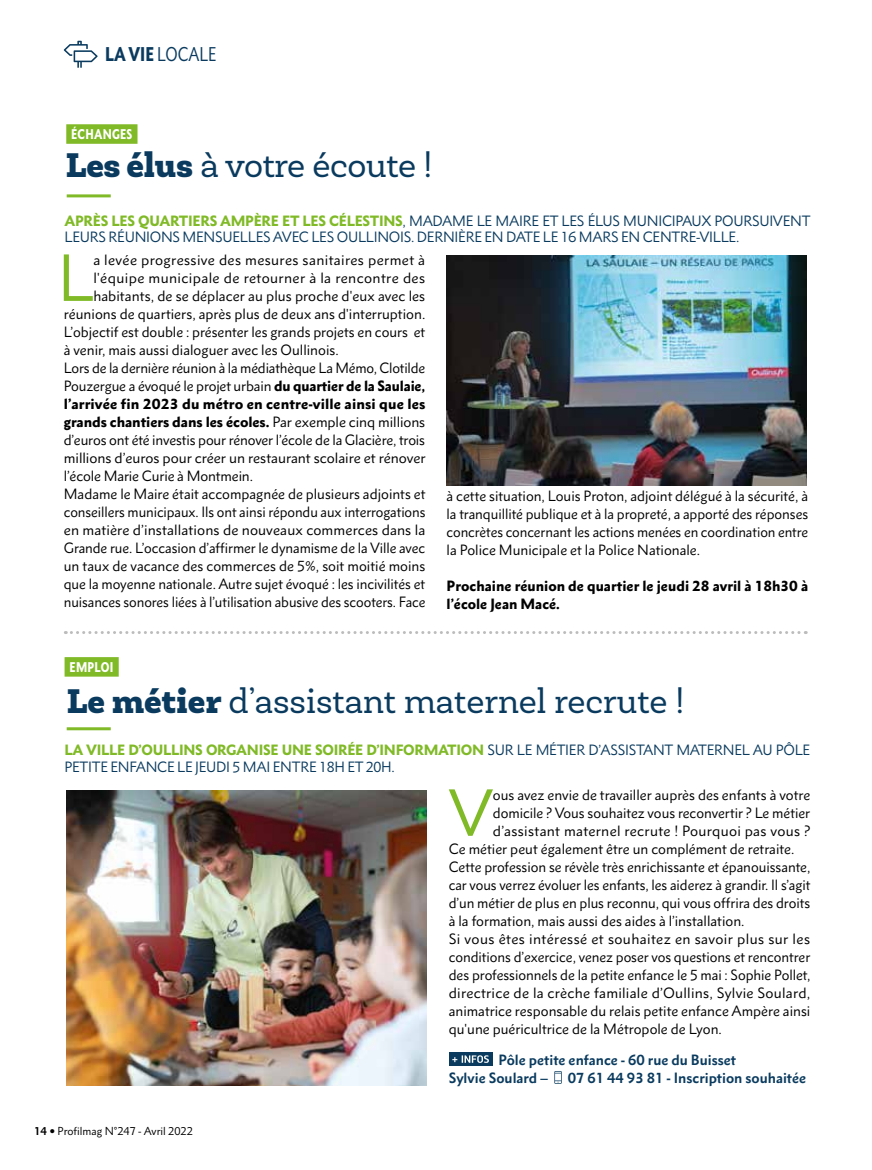
<style>
.page{position:relative;width:872px;height:1170px;background:#fff}
.page>*{position:absolute;margin:0;border:0;box-sizing:border-box;transform-origin:0 0}
.t1{font:60.15px "Metro Nova Pro";color:#80ba27}
.t2{font:34.5px "Newslab";color:#0a3b5f}
.t3{font:condensed 18px "Metro Nova Pro";color:#0a3b5f}
.t4{font:13.5px/18px "Metro Nova Pro";letter-spacing:-.005em;color:#000;text-align:justify}
.t5{font:13.5px/16.2px "Metro Nova Pro";letter-spacing:-.02em;color:#0a3b5f}
.t6{font:900 13.5px/18px "Metro Nova Pro";color:#000}
.t7{font:13.5px "Metro Nova Pro";letter-spacing:.025em;color:#000}
.t8{font:700 13.5px/18px "Metro Nova Pro";color:#0a3b5f}
.t9{font:13.5px "Metro Nova Pro";letter-spacing:.015em;color:#000}
.t10{font:13.5px "Metro Nova Pro";letter-spacing:.02em;color:#000}
.t11{font:900 condensed 12.75px "Metro Nova Pro";letter-spacing:.02em;color:#fff}
.t12{font:10.5px "Metro Nova Pro";color:#000}
.s1{font-weight:900}
.s2{font-weight:900;color:#80ba27}
.s3{font-weight:400}
.s4{font-weight:700}
</style>
<div class="page">
<div style="left:449px;top:1051px;width:43px;height:14px;background:#0a3b5f"></div>
<svg style="left:452px;top:1055px;width:37px;height:7px"></svg>
<svg style="left:554px;top:1071px;width:8px;height:12px"></svg>
<svg style="left:64px;top:41px;width:34px;height:27px"></svg>
<div style="left:66px;top:124px;width:71px;height:20px;background:#80ba27"></div>
<hr style="left:67px;top:194px;width:44px;height:3px;background:#80ba27">
<div style="left:65px;top:657px;width:54px;height:19px;background:#80ba27"></div>
<img style="left:446px;top:255px;width:360px;height:230px">
<img style="left:67px;top:790px;width:360px;height:295px">
<svg style="left:65px;top:631px;width:741px;height:3px"></svg>
<hr style="left:67px;top:727px;width:44px;height:3px;background:#80ba27">
<h3 class="t3" style="left:105px;top:43px;width:113px"><span class="s1">LA VIE</span> LOCALE</h3>
<p class="t11" style="left:71px;top:126px;width:62px">ÉCHANGES</p>
<h2 class="t2" style="left:66px;top:144px;width:368px"><span class="s1">Les élus</span> à votre écoute !</h2>
<p class="t5" style="left:65px;top:212px;width:747px"><span class="s2">APRÈS LES QUARTIERS AMPÈRE ET LES CÉLESTINS</span>, MADAME LE MAIRE ET LES ÉLUS MUNICIPAUX POURSUIVENT<br>LEURS RÉUNIONS MENSUELLES AVEC LES OULLINOIS. DERNIÈRE EN DATE LE 16 MARS EN CENTRE-VILLE.</p>
<h1 class="t1" style="left:58px;top:240px;width:38px">L</h1>
<p class="t7" style="left:93px;top:251px;width:333px">a levée progressive des mesures sanitaires permet à</p>
<p class="t7" style="left:93px;top:269px;width:333px">l'équipe municipale de retourner à la rencontre des</p>
<p class="t4" style="left:93px;top:287px;width:333px">habitants, de se déplacer au plus proche d'eux avec les</p>
<p class="t4" style="left:64px;top:305px;width:363px">réunions de quartiers, après plus de deux ans d'interruption.</p>
<p class="t4" style="left:64px;top:323px;width:363px">L’objectif est double : présenter les grands projets en cours et</p>
<p class="t4" style="left:64px;top:341px;width:276px">à venir, mais aussi dialoguer avec les Oullinois.</p>
<p class="t4" style="left:64px;top:359px;width:363px">Lors de la dernière réunion à la médiathèque La Mémo, Clotilde</p>
<p class="t4" style="left:64px;top:377px;width:363px">Pouzergue a évoqué le projet urbain <span class="s1">du quartier de la Saulaie,</span></p>
<p class="t6" style="left:64px;top:394px;width:363px">l’arrivée fin 2023 du métro en centre-ville ainsi que les</p>
<p class="t6" style="left:64px;top:412px;width:363px">grands chantiers dans les écoles. <span class="s3">Par exemple cinq millions</span></p>
<p class="t4" style="left:64px;top:431px;width:363px">d’euros ont été investis pour rénover l’école de la Glacière, trois</p>
<p class="t4" style="left:64px;top:449px;width:363px">millions d’euros pour créer un restaurant scolaire et rénover</p>
<p class="t4" style="left:64px;top:467px;width:191px">l’école Marie Curie à Montmein.</p>
<p class="t4" style="left:64px;top:485px;width:363px">Madame le Maire était accompagnée de plusieurs adjoints et</p>
<p class="t4" style="left:64px;top:503px;width:363px">conseillers municipaux. Ils ont ainsi répondu aux interrogations</p>
<p class="t4" style="left:64px;top:521px;width:363px">en matière d’installations de nouveaux commerces dans la</p>
<p class="t4" style="left:64px;top:539px;width:363px">Grande rue. L’occasion d’affirmer le dynamisme de la Ville avec</p>
<p class="t4" style="left:64px;top:557px;width:363px">un taux de vacance des commerces de 5%, soit moitié moins</p>
<p class="t4" style="left:64px;top:575px;width:363px">que la moyenne nationale. Autre sujet évoqué : les incivilités et</p>
<p class="t4" style="left:64px;top:593px;width:363px">nuisances sonores liées à l’utilisation abusive des scooters. Face</p>
<p class="t11" style="left:70px;top:659px;width:45px">EMPLOI</p>
<p class="t4" style="left:446px;top:486px;width:363px">à cette situation, Louis Proton, adjoint délégué à la sécurité, à la tranquillité publique et à la propreté, a apporté des réponses concrètes concernant les actions menées en coordination entre la Police Municipale et la Police Nationale.</p>
<p class="t6" style="left:446px;top:576px;width:363px">Prochaine réunion de quartier le jeudi 28 avril à 18h30 à l’école Jean Macé.</p>
<h2 class="t2" style="left:67px;top:679px;width:619px"><span class="s1">Le métier</span> d’assistant maternel recrute !</h2>
<p class="t5" style="left:65px;top:742px;width:747px"><span class="s2">LA VILLE D’OULLINS ORGANISE UNE SOIRÉE D’INFORMATION</span> SUR LE MÉTIER D’ASSISTANT MATERNEL AU PÔLE<br>PETITE ENFANCE LE JEUDI 5 MAI ENTRE 18H ET 20H.</p>
<p class="t12" style="left:34px;top:1123px;width:160px"><span class="s4">14</span> Profilmag N°247 - Avril 2022</p>
<h1 class="t1" style="left:448px;top:775px;width:47px">V</h1>
<p class="t4" style="left:493px;top:785px;width:319px">ous avez envie de travailler auprès des enfants à votre</p>
<p class="t4" style="left:493px;top:803px;width:319px">domicile ? Vous souhaitez vous reconvertir ? Le métier</p>
<p class="t10" style="left:493px;top:822px;width:319px">d’assistant maternel recrute ! Pourquoi pas vous ?</p>
<p class="t4" style="left:449px;top:839px;width:347px">Ce métier peut également être un complément de retraite.</p>
<p class="t4" style="left:449px;top:857px;width:363px">Cette profession se révèle très enrichissante et épanouissante,</p>
<p class="t4" style="left:449px;top:875px;width:363px">car vous verrez évoluer les enfants, les aiderez à grandir. Il s’agit</p>
<p class="t4" style="left:449px;top:893px;width:363px">d’un métier de plus en plus reconnu, qui vous offrira des droits</p>
<p class="t4" style="left:449px;top:911px;width:297px">à la formation, mais aussi des aides à l’installation.</p>
<p class="t7" style="left:449px;top:930px;width:363px">Si vous êtes intéressé et souhaitez en savoir plus sur les</p>
<p class="t4" style="left:449px;top:947px;width:363px">conditions d’exercice, venez poser vos questions et rencontrer</p>
<p class="t4" style="left:449px;top:965px;width:363px">des professionnels de la petite enfance le 5 mai : Sophie Pollet,</p>
<p class="t9" style="left:449px;top:984px;width:363px">directrice de la crèche familiale d’Oullins, Sylvie Soulard,</p>
<p class="t4" style="left:449px;top:1001px;width:363px">animatrice responsable du relais petite enfance Ampère ainsi</p>
<p class="t4" style="left:449px;top:1019px;width:275px">qu'une puéricultrice de la Métropole de Lyon.</p>
<p class="t8" style="left:449px;top:1050px;width:289px;text-indent:50px">Pôle petite enfance - 60 rue du Buisset<br>Sylvie Soulard –</p>
<p class="t8" style="left:567px;top:1068px;width:240px">07 61 44 93 81 - Inscription souhaitée</p>
</div>
